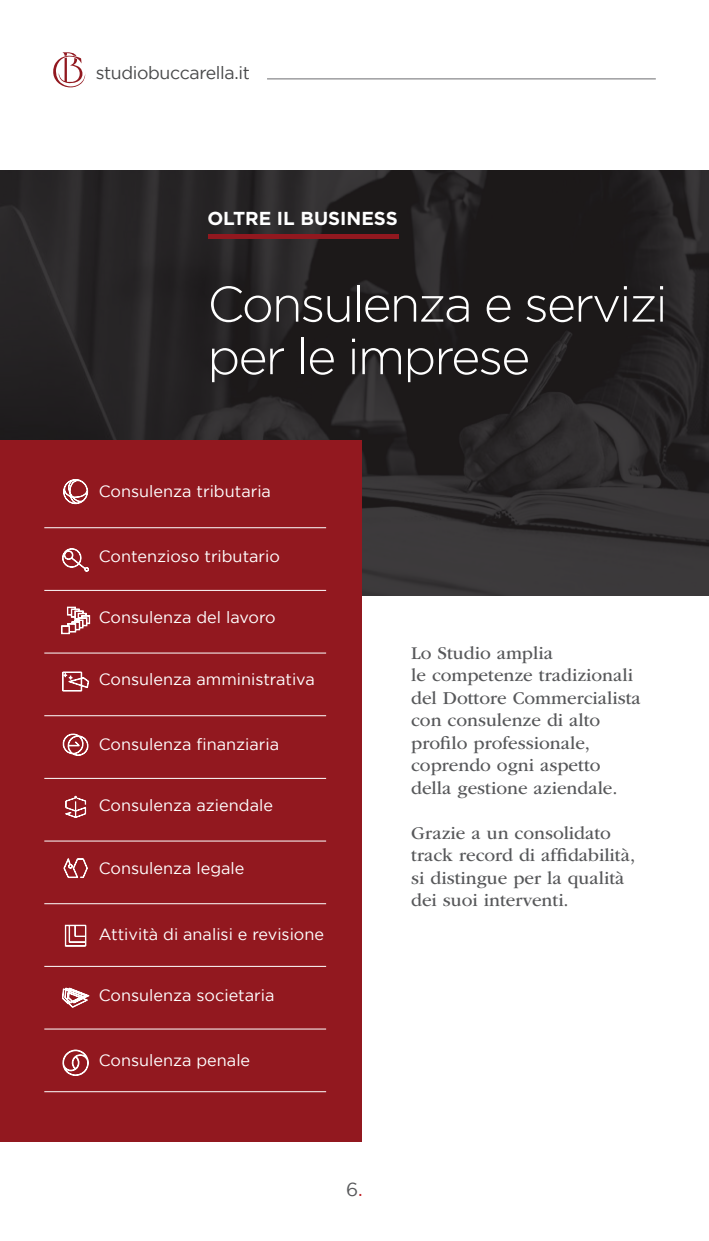
<style>
.page{position:relative;width:709px;height:1241px;background:#fff}
.page>*{position:absolute;margin:0;border:0;box-sizing:border-box;transform-origin:0 0}
.t1{font:300 50px "Gotham";letter-spacing:-.04em;color:#fff}
.t2{font:18.75px/22.5px "ITC Garamond Std";color:#57585a}
.t3{font:700 18.75px "Gotham";color:#fff}
.t4{font:18.75px "Gotham";color:#57585a}
.t5{font:17.75px "Gotham";letter-spacing:-.02em;color:#494a4b}
.t6{font:16.25px "Gotham";color:#fff}
.s1{color:#c02025}
</style>
<div class="page">
<svg style="left:53px;top:52px;width:33px;height:36px"></svg>
<hr style="left:267px;top:79px;width:389px;height:1px;background:#6c6d70">
<svg style="left:0;top:171px;width:709px;height:425px;background:#272425"></svg>
<div style="left:0;top:440px;width:361px;height:701px;background:#92181f"></div>
<svg style="left:63px;top:479px;width:25px;height:25px"></svg>
<hr style="left:44px;top:903px;width:282px;height:1px;background:#fff">
<hr style="left:44px;top:652px;width:282px;height:1px;background:#fff">
<hr style="left:44px;top:1028px;width:282px;height:1px;background:#fff">
<hr style="left:44px;top:778px;width:282px;height:1px;background:#fff">
<hr style="left:44px;top:965px;width:282px;height:1px;background:#fff">
<hr style="left:44px;top:715px;width:282px;height:1px;background:#fff">
<hr style="left:44px;top:1091px;width:282px;height:1px;background:#fff">
<hr style="left:44px;top:840px;width:282px;height:1px;background:#fff">
<hr style="left:44px;top:527px;width:282px;height:1px;background:#fff">
<hr style="left:44px;top:590px;width:282px;height:1px;background:#fff">
<svg style="left:62px;top:548px;width:27px;height:23px"></svg>
<svg style="left:61px;top:606px;width:29px;height:28px"></svg>
<svg style="left:62px;top:671px;width:27px;height:20px"></svg>
<svg style="left:62px;top:733px;width:26px;height:23px"></svg>
<svg style="left:65px;top:795px;width:22px;height:23px"></svg>
<svg style="left:63px;top:858px;width:25px;height:20px"></svg>
<svg style="left:65px;top:924px;width:21px;height:22px"></svg>
<svg style="left:62px;top:987px;width:27px;height:20px"></svg>
<svg style="left:62px;top:1049px;width:27px;height:27px"></svg>
<hr style="left:209px;top:234px;width:190px;height:4px;background:#92181f">
<p class="t5" style="left:96px;top:62px;width:156px">studiobuccarella.it</p>
<p class="t3" style="left:207px;top:208px;width:192px">OLTRE IL BUSINESS</p>
<p class="t1" style="left:207px;top:277px;width:462px">Consulenza e servizi</p>
<p class="t1" style="left:207px;top:329px;width:324px">per le imprese</p>
<p class="t6" style="left:99px;top:482px;width:174px">Consulenza tributaria</p>
<p class="t6" style="left:99px;top:547px;width:183px">Contenzioso tributario</p>
<p class="t6" style="left:99px;top:607px;width:178px">Consulenza del lavoro</p>
<p class="t6" style="left:99px;top:670px;width:217px">Consulenza amministrativa</p>
<p class="t6" style="left:99px;top:735px;width:182px">Consulenza finanziaria</p>
<p class="t6" style="left:99px;top:796px;width:176px">Consulenza aziendale</p>
<p class="t6" style="left:99px;top:859px;width:147px">Consulenza legale</p>
<p class="t6" style="left:99px;top:924px;width:227px">Attività di analisi e revisione</p>
<p class="t6" style="left:99px;top:986px;width:177px">Consulenza societaria</p>
<p class="t6" style="left:99px;top:1051px;width:153px">Consulenza penale</p>
<p class="t4" style="left:346px;top:1178px;width:18px">6<span class="s1">.</span></p>
<p class="t2" style="left:411px;top:641px;width:143px">Lo Studio amplia</p>
<p class="t2" style="left:411px;top:664px;width:231px">le competenze tradizionali del Dottore Commercialista con consulenze di alto profilo professionale, coprendo ogni aspetto</p>
<p class="t2" style="left:411px;top:776px;width:208px">della gestione aziendale.</p>
<p class="t2" style="left:411px;top:821px;width:225px">Grazie a un consolidato track record di affidabilità,</p>
<p class="t2" style="left:411px;top:866px;width:215px">si distingue per la qualità dei suoi interventi.</p>
</div>
